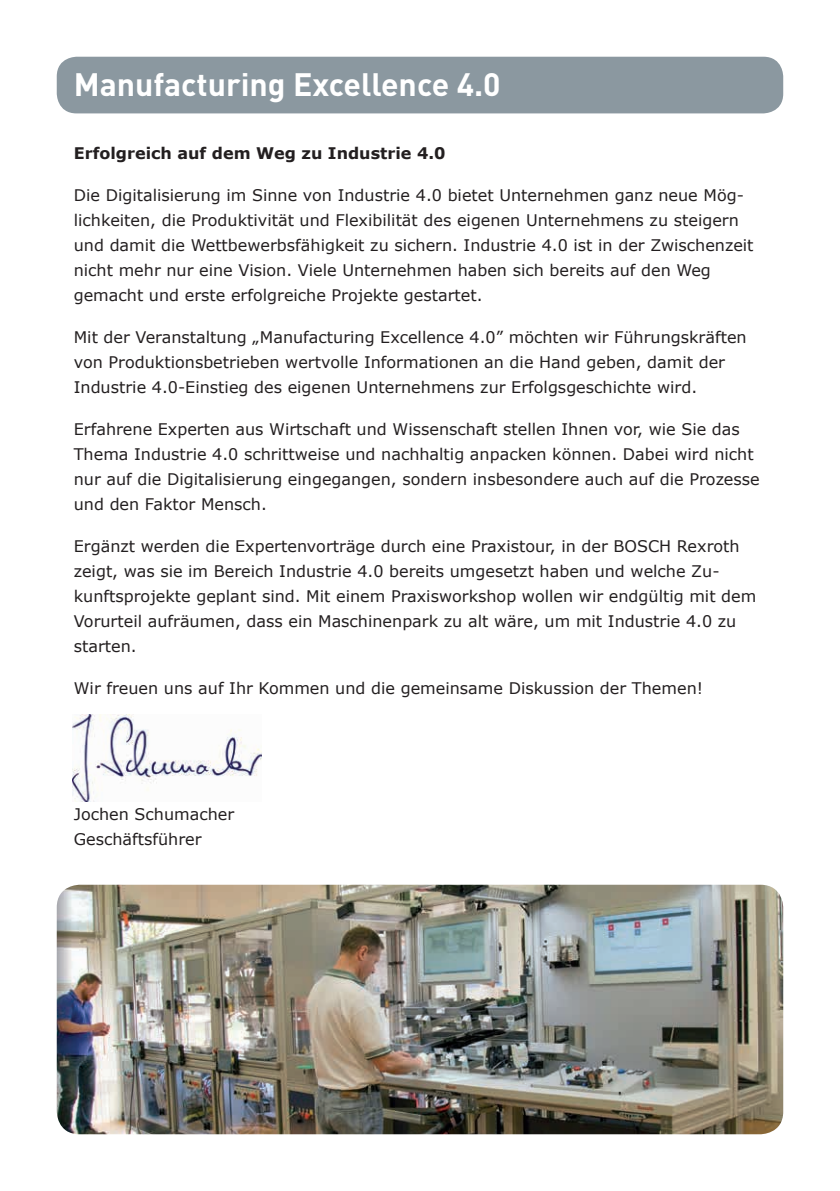
<style>
.page{position:relative;width:840px;height:1191px;background:#fff}
.page>*{position:absolute;margin:0;border:0;box-sizing:border-box;transform-origin:0 0}
.t1{font:700 32px "DIN";color:#fff}
.t2{font:16px/25px "Verdana";color:#231f20}
.t3{font:700 16px "Verdana";color:#231f20}
</style>
<div class="page">
<div style="left:57px;top:57px;width:725px;height:56px;background:#8b98a0;border-radius:20px"></div>
<img style="left:72px;top:715px;width:189px;height:86px">
<img style="left:57px;top:884px;width:725px;height:250px">
<h1 class="t1" style="left:74px;top:64px;width:428px">Manufacturing Excellence 4.0</h1>
<p class="t3" style="left:74px;top:142px;width:373px">Erfolgreich auf dem Weg zu Industrie 4.0</p>
<p class="t2" style="left:74px;top:183px;width:681px">Die Digitalisierung im Sinne von Industrie 4.0 bietet Unternehmen ganz neue Mög&shy;lichkeiten, die Produktivität und Flexibilität des eigenen Unternehmens zu steigern und damit die Wettbewerbsfähigkeit zu sichern. Industrie 4.0 ist in der Zwischenzeit nicht mehr nur eine Vision. Viele Unternehmen haben sich bereits auf den Weg gemacht und erste erfolgreiche Projekte gestartet.</p>
<p class="t2" style="left:74px;top:325px;width:674px">Mit der Veranstaltung „Manufacturing Excellence 4.0” möchten wir Führungskräften von Produktionsbetrieben wertvolle Informationen an die Hand geben, damit der<br>Industrie 4.0-Einstieg des eigenen Unternehmens zur Erfolgsgeschichte wird.</p>
<p class="t2" style="left:74px;top:417px;width:687px">Erfahrene Experten aus Wirtschaft und Wissenschaft stellen Ihnen vor, wie Sie das Thema Industrie 4.0 schrittweise und nachhaltig anpacken können. Dabei wird nicht nur auf die Digitalisierung eingegangen, sondern insbesondere auch auf die Prozesse und den Faktor Mensch.</p>
<p class="t2" style="left:74px;top:533px;width:683px">Ergänzt werden die Expertenvorträge durch eine Praxistour, in der BOSCH Rexroth zeigt, was sie im Bereich Industrie 4.0 bereits umgesetzt haben und welche Zu&shy;kunftsprojekte geplant sind. Mit einem Praxisworkshop wollen wir endgültig mit dem Vorurteil aufräumen, dass ein Maschinenpark zu alt wäre, um mit Industrie 4.0 zu starten.</p>
<p class="t2" style="left:74px;top:675px;width:630px">Wir freuen uns auf Ihr Kommen und die gemeinsame Diskussion der Themen!</p>
<p class="t2" style="left:74px;top:801px;width:162px">Jochen Schumacher<br>Geschäftsführer</p>
</div>
